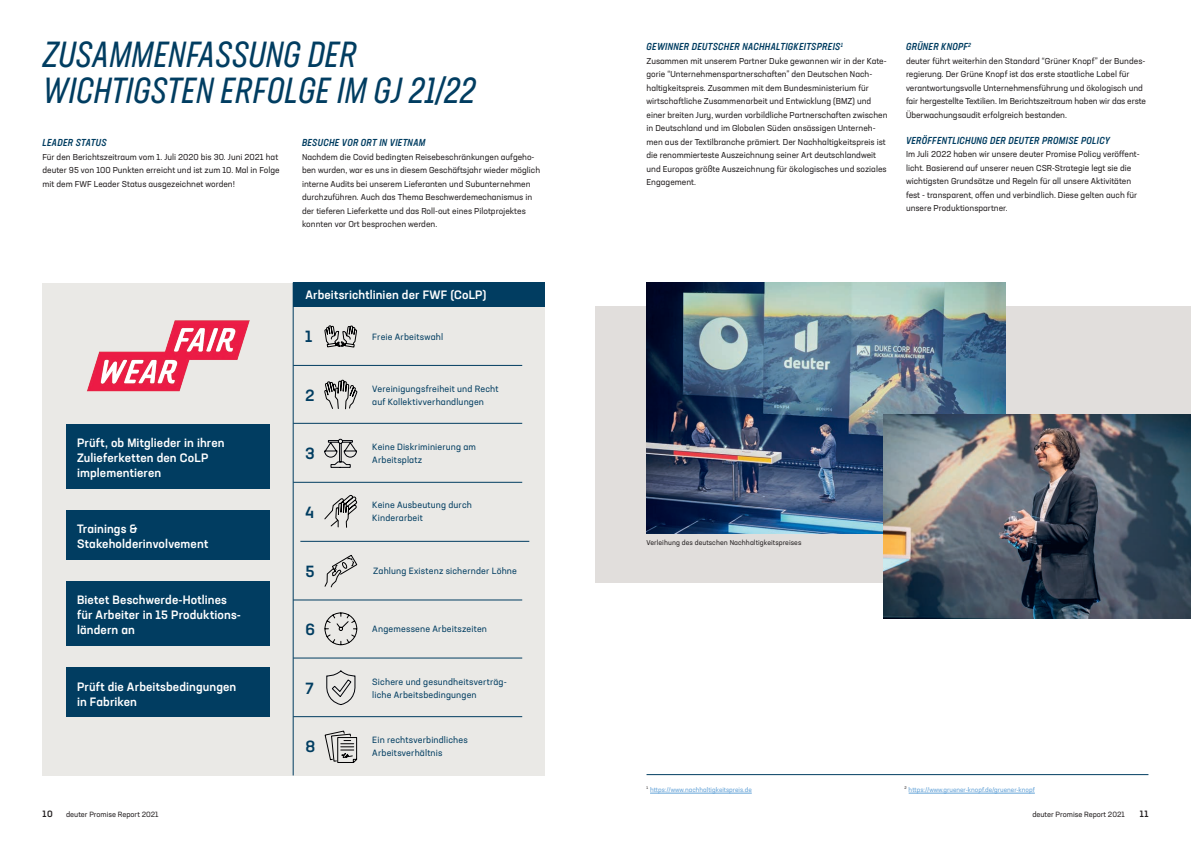
<style>
.page{position:relative;width:1191px;height:842px;background:#fff}
.page>*{position:absolute;margin:0;border:0;box-sizing:border-box;transform-origin:0 0}
.t1{font:italic 36px/36px "Neusa Next Std Compact";letter-spacing:.01em;color:#013d61}
.t2{font:500 16px "Neusa Next Std";color:#013d61}
.t3{font:500 12px/15px "Neusa Next Std";letter-spacing:.01em;color:#fff}
.t4{font:italic 500 condensed 10px "Neusa Next Std";letter-spacing:.035em;color:#013d61}
.t5{font:9px/13px "Neusa Next Std";letter-spacing:.015em;color:#013d61}
.t6{font:500 9px "Neusa Next Std";color:#231f20}
.t7{font:8.5px/13.5px "Neusa Next Std";color:#231f20}
.t8{font:7.5px "Neusa Next Std";color:#231f20}
.t9{font:7px "Neusa Next Std";letter-spacing:.01em;color:#231f20}
.t10{font:6.5px "Neusa Next Std";color:#61a1d7}
</style>
<div class="page">
<div style="left:595px;top:306px;width:596px;height:277px;background:#e1dedc"></div>
<div style="left:42px;top:283px;width:503px;height:492px;background:#eae9e6"></div>
<img style="left:646px;top:283px;width:359px;height:251px">
<img style="left:883px;top:414px;width:308px;height:205px">
<hr style="left:293px;top:283px;width:1px;height:492px;background:#013d61">
<hr style="left:293px;top:365px;width:229px;height:1px;background:#013d61">
<hr style="left:293px;top:658px;width:229px;height:1px;background:#013d61">
<hr style="left:293px;top:423px;width:229px;height:1px;background:#013d61">
<hr style="left:293px;top:600px;width:229px;height:1px;background:#013d61">
<hr style="left:300px;top:541px;width:229px;height:1px;background:#013d61">
<hr style="left:293px;top:482px;width:229px;height:1px;background:#013d61">
<hr style="left:293px;top:716px;width:229px;height:1px;background:#013d61">
<div style="left:293px;top:283px;width:251px;height:24px;background:#013d61"></div>
<div style="left:66px;top:424px;width:203px;height:64px;background:#013d61"></div>
<div style="left:66px;top:581px;width:203px;height:65px;background:#013d61"></div>
<div style="left:66px;top:510px;width:203px;height:50px;background:#013d61"></div>
<div style="left:66px;top:667px;width:203px;height:50px;background:#013d61"></div>
<svg style="left:324px;top:612px;width:33px;height:33px"></svg>
<svg style="left:324px;top:555px;width:33px;height:32px"></svg>
<svg style="left:324px;top:730px;width:33px;height:33px"></svg>
<hr style="left:650px;top:793px;width:102px;height:1px;background:#61a1d7">
<hr style="left:908px;top:793px;width:126px;height:1px;background:#61a1d7">
<img style="left:87px;top:320px;width:163px;height:72px">
<svg style="left:324px;top:379px;width:33px;height:30px"></svg>
<svg style="left:324px;top:494px;width:33px;height:34px"></svg>
<svg style="left:326px;top:670px;width:29px;height:35px"></svg>
<svg style="left:324px;top:439px;width:33px;height:29px"></svg>
<svg style="left:325px;top:325px;width:32px;height:23px"></svg>
<hr style="left:646px;top:774px;width:502px;height:1px;background:#013d61">
<h1 class="t1" style="left:43px;top:36px;width:435px">ZUSAMMENFASSUNG DER<br>WICHTIGSTEN ERFOLGE IM GJ 21/22</h1>
<p class="t4" style="left:43px;top:136px;width:65px">LEADER STATUS</p>
<p class="t7" style="left:43px;top:150px;width:239px">Für den Berichtszeitraum vom 1. Juli 2020 bis 30. Juni 2021 hat deuter 95 von 100 Punkten erreicht und ist zum 10. Mal in Folge mit dem FWF Leader Status ausgezeichnet worden!</p>
<p class="t4" style="left:302px;top:136px;width:125px">BESUCHE VOR ORT IN VIETNAM</p>
<p class="t7" style="left:302px;top:150px;width:240px">Nachdem die Covid bedingten Reisebeschränkungen aufgeho&shy;ben wurden, war es uns in diesem Geschäftsjahr wieder möglich interne Audits bei unserem Lieferanten und Subunternehmen durchzuführen. Auch das Thema Beschwerdemechanismus in der tieferen Lieferkette und das Roll-out eines Pilotprojektes konnten vor Ort besprochen werden.</p>
<h3 class="t3" style="left:77px;top:435px;width:149px">Prüft, ob Mitglieder in ihren<br>Zulieferketten den CoLP implementieren</h3>
<h3 class="t3" style="left:77px;top:521px;width:133px">Trainings &amp;<br>Stakeholderinvolvement</h3>
<h3 class="t3" style="left:77px;top:592px;width:165px">Bietet Beschwerde-Hotlines für Arbeiter in 15 Produktions&shy;ländern an</h3>
<h3 class="t3" style="left:77px;top:679px;width:161px">Prüft die Arbeitsbedingungen in Fabriken</h3>
<h3 class="t3" style="left:305px;top:287px;width:183px">Arbeitsrichtlinien der FWF (CoLP)</h3>
<h2 class="t2" style="left:305px;top:327px;width:9px">1</h2>
<p class="t5" style="left:372px;top:330px;width:72px">Freie Arbeitswahl</p>
<h2 class="t2" style="left:305px;top:385px;width:11px">2</h2>
<p class="t5" style="left:372px;top:382px;width:128px">Vereinigungsfreiheit und Recht auf Kollektivverhandlungen</p>
<h2 class="t2" style="left:305px;top:443px;width:11px">3</h2>
<p class="t5" style="left:372px;top:440px;width:105px">Keine Diskriminierung am<br>Arbeitsplatz</p>
<h2 class="t2" style="left:305px;top:502px;width:10px">4</h2>
<p class="t5" style="left:372px;top:499px;width:101px">Keine Ausbeutung durch<br>Kinderarbeit</p>
<h2 class="t2" style="left:305px;top:561px;width:11px">5</h2>
<p class="t5" style="left:373px;top:565px;width:145px">Zahlung Existenz sichernder Löhne</p>
<h2 class="t2" style="left:305px;top:619px;width:11px">6</h2>
<p class="t5" style="left:372px;top:622px;width:116px">Angemessene Arbeitszeiten</p>
<h2 class="t2" style="left:305px;top:678px;width:10px">7</h2>
<h2 class="t2" style="left:305px;top:736px;width:11px">8</h2>
<p class="t5" style="left:372px;top:675px;width:136px">Sichere und gesundheitsverträg&shy;liche Arbeitsbedingungen</p>
<p class="t5" style="left:372px;top:733px;width:97px">Ein rechtsverbindliches<br>Arbeitsverhältnis</p>
<p class="t4" style="left:646px;top:40px;width:198px">GEWINNER DEUTSCHER NACHHALTIGKEITSPREIS<sup>1</sup></p>
<p class="t7" style="left:646px;top:54px;width:242px">Zusammen mit unserem Partner Duke gewannen wir in der Kate&shy;gorie “Unternehmenspartnerschaften” den Deutschen Nach&shy;haltigkeitspreis. Zusammen mit dem Bundesministerium für wirtschaftliche Zusammenarbeit und Entwicklung (BMZ) und einer breiten Jury, wurden vorbildliche Partnerschaften zwischen in Deutschland und im Globalen Süden ansässigen Unterneh&shy;men aus der Textilbranche prämiert. Der Nachhaltigkeitspreis ist die renommierteste Auszeichnung seiner Art deutschlandweit und Europas größte Auszeichnung für ökologisches und soziales Engagement.</p>
<p class="t4" style="left:906px;top:40px;width:67px">GRÜNER KNOPF<sup>2</sup></p>
<p class="t7" style="left:906px;top:54px;width:241px">deuter führt weiterhin den Standard “Grüner Knopf” der Bundes&shy;regierung. Der Grüne Knopf ist das erste staatliche Label für verantwortungsvolle Unternehmensführung und ökologisch und fair hergestellte Textilien. Im Berichtszeitraum haben wir das erste Überwachungsaudit erfolgreich bestanden.</p>
<p class="t4" style="left:906px;top:134px;width:205px">VERÖFFENTLICHUNG DER DEUTER PROMISE POLICY</p>
<p class="t7" style="left:906px;top:147px;width:235px">Im Juli 2022 haben wir unsere deuter Promise Policy veröffent&shy;licht. Basierend auf unserer neuen CSR-Strategie legt sie die wichtigsten Grundsätze und Regeln für all unsere Aktivitäten fest - transparent, offen und verbindlich. Diese gelten auch für unsere Produktionspartner.</p>
<p class="t9" style="left:646px;top:538px;width:156px">Verleihung des deutschen Nachhaltigkeitspreises</p>
<p class="t10" style="left:646px;top:785px;width:107px"><sup>1</sup> https://www.nachhaltigkeitspreis.de</p>
<p class="t10" style="left:904px;top:785px;width:132px"><sup>2</sup> https://www.gruener-knopf.de/gruener-knopf</p>
<p class="t6" style="left:43px;top:808px;width:12px">10</p>
<p class="t8" style="left:66px;top:810px;width:94px">deuter Promise Report 2021</p>
<p class="t8" style="left:1032px;top:809px;width:94px">deuter Promise Report 2021</p>
<p class="t6" style="left:1139px;top:808px;width:10px">11</p>
</div>
